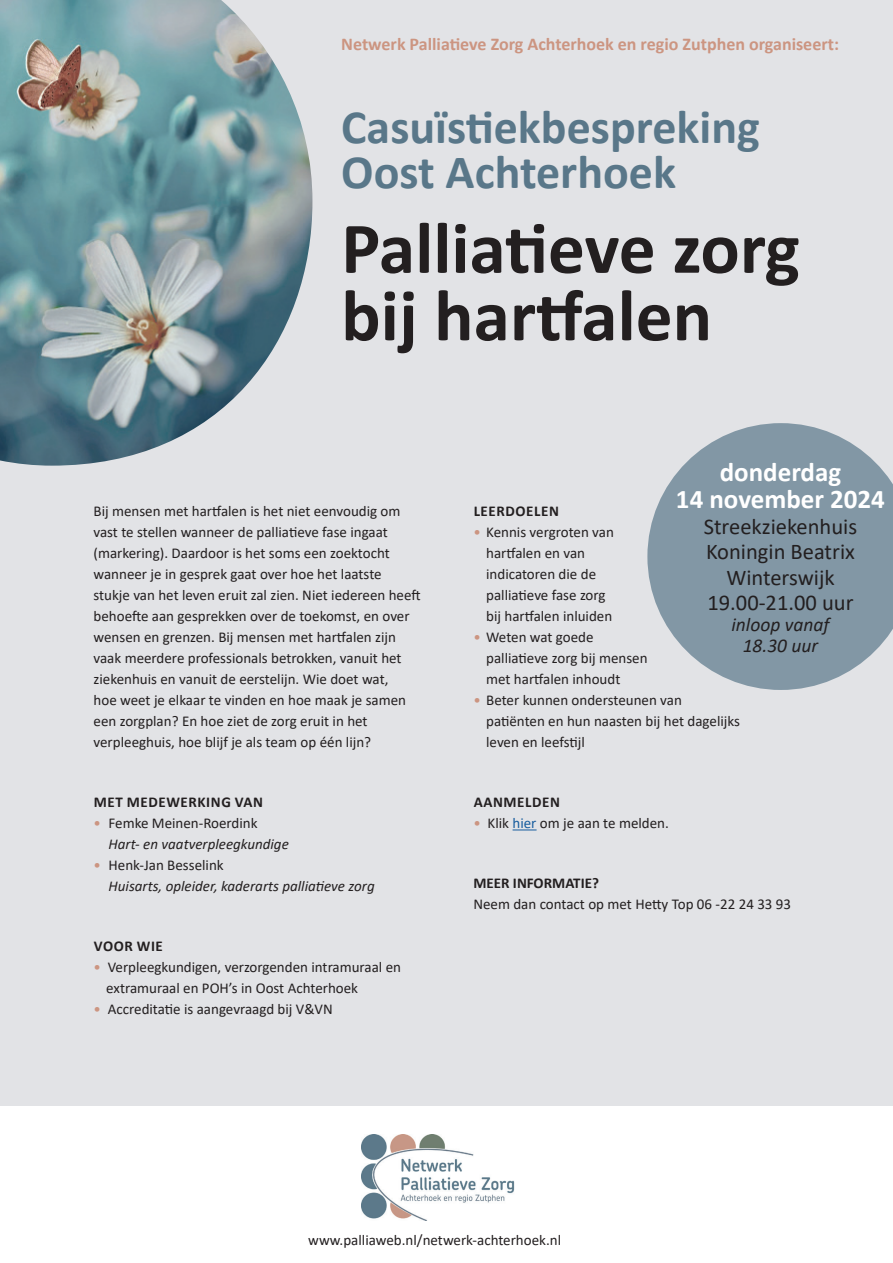
<style>
.page{position:relative;width:893px;height:1263px;background:#fff}
.page>*{position:absolute;margin:0;border:0;box-sizing:border-box;transform-origin:0 0}
.t1{font:700 73.5px/67.5px "Calibri";color:#231f20}
.t2{font:700 48px/45px "Calibri";color:#597789}
.t3{font:700 27px/27px "Calibri";color:#fff;text-align:center}
.t4{font:22.5px/25.5px "Calibri";color:#231f20;text-align:center}
.t5{font:italic 19.5px/21px "Calibri";color:#231f20;text-align:center}
.t6{font:700 18px "Calibri";color:#cc9581}
.t7{font:15px/21px "Calibri";color:#231f20}
.t8{font:italic 15px/21px "Calibri";color:#231f20}
.t9{font:700 15px "Calibri";letter-spacing:.04em;color:#231f20}
.t10{font:700 15px "Calibri";color:#231f20}
.s1{font-style:normal;color:#cc9581}
.s2{font-style:normal}
.s3{color:#cc9581}
.s4{color:#175d9e}
</style>
<div class="page">
<div style="left:0;top:0;width:893px;height:1106px;background:#e2e3e6"></div>
<img style="left:0;top:0;width:312px;height:466px">
<svg style="left:513px;top:829px;width:24px;height:1px"></svg>
<img style="left:361px;top:1134px;width:154px;height:86px">
<svg style="left:647px;top:423px;width:246px;height:267px;fill:#8297a5"></svg>
<p class="t6" style="left:341px;top:31px;width:499px">Netwerk Palliatieve Zorg Achterhoek en regio Zutphen organiseert:</p>
<h2 class="t2" style="left:341px;top:104px;width:420px">Casuïstiekbespreking<br>Oost Achterhoek</h2>
<h1 class="t1" style="left:341px;top:214px;width:460px">Palliatieve zorg bij hartfalen</h1>
<p class="t7" style="left:94px;top:500px;width:329px">Bij mensen met hartfalen is het niet eenvoudig om vast te stellen wanneer de palliatieve fase ingaat (markering). Daardoor is het soms een zoektocht wanneer je in gesprek gaat over hoe het laatste stukje van het leven eruit zal zien. Niet iedereen heeft behoefte aan gesprekken over de toekomst, en over wensen en grenzen. Bij mensen met hartfalen zijn vaak meerdere professionals betrokken, vanuit het ziekenhuis en vanuit de eerstelijn. Wie doet wat,<br>hoe weet je elkaar te vinden en hoe maak je samen een zorgplan? En hoe ziet de zorg eruit in het verpleeghuis, hoe blijf je als team op één lijn?</p>
<p class="t9" style="left:94px;top:792px;width:171px">MET MEDEWERKING VAN</p>
<p class="t8" style="left:109px;top:812px;width:182px;text-indent:-15px"><span class="s1">•</span> <span class="s2">Femke Meinen-Roerdink<br></span>Hart- en vaatverpleegkundige</p>
<p class="t8" style="left:109px;top:854px;width:268px;text-indent:-15px"><span class="s1">•</span> <span class="s2">Henk-Jan Besselink<br></span>Huisarts, opleider, kaderarts palliatieve zorg</p>
<p class="t9" style="left:94px;top:936px;width:71px">VOOR WIE</p>
<p class="t7" style="left:106px;top:956px;width:296px;text-indent:-13px"><span class="s3">•</span> Verpleegkundigen, verzorgenden intramuraal en extramuraal en POH’s in Oost Achterhoek</p>
<p class="t7" style="left:94px;top:998px;width:241px"><span class="s3">•</span> Accreditatie is aangevraagd bij V&amp;VN</p>
<h3 class="t3" style="left:676px;top:458px;width:210px">donderdag<br>14 november 2024</h3>
<h3 class="t4" style="left:704px;top:513px;width:155px">Streekziekenhuis<br>Koningin Beatrix<br>Winterswijk<br>19.00-21.00 uur</h3>
<h3 class="t5" style="left:731px;top:613px;width:100px">inloop vanaf<br>18.30 uur</h3>
<p class="t9" style="left:474px;top:501px;width:87px">LEERDOELEN</p>
<p class="t7" style="left:486px;top:521px;width:129px;text-indent:-13px"><span class="s3">•</span> Kennis vergroten van hartfalen en van indicatoren die de palliatieve fase zorg bij hartfalen inluiden</p>
<p class="t7" style="left:486px;top:626px;width:163px;text-indent:-13px"><span class="s3">•</span> Weten wat goede palliatieve zorg bij mensen met hartfalen inhoudt</p>
<p class="t7" style="left:486px;top:689px;width:255px;text-indent:-13px"><span class="s3">•</span> Beter kunnen ondersteunen van patiënten en hun naasten bij het dagelijks leven en leefstijl</p>
<p class="t9" style="left:474px;top:792px;width:88px">AANMELDEN</p>
<p class="t7" style="left:473px;top:812px;width:197px"><span class="s3">•</span> Klik <span class="s4">hier</span> om je aan te melden.</p>
<p class="t10" style="left:473px;top:873px;width:127px">MEER INFORMATIE?</p>
<p class="t7" style="left:473px;top:893px;width:319px">Neem dan contact op met Hetty Top 06 -22 24 33 93</p>
<p class="t7" style="left:308px;top:1229px;width:254px">www.palliaweb.nl/netwerk-achterhoek.nl</p>
</div>
